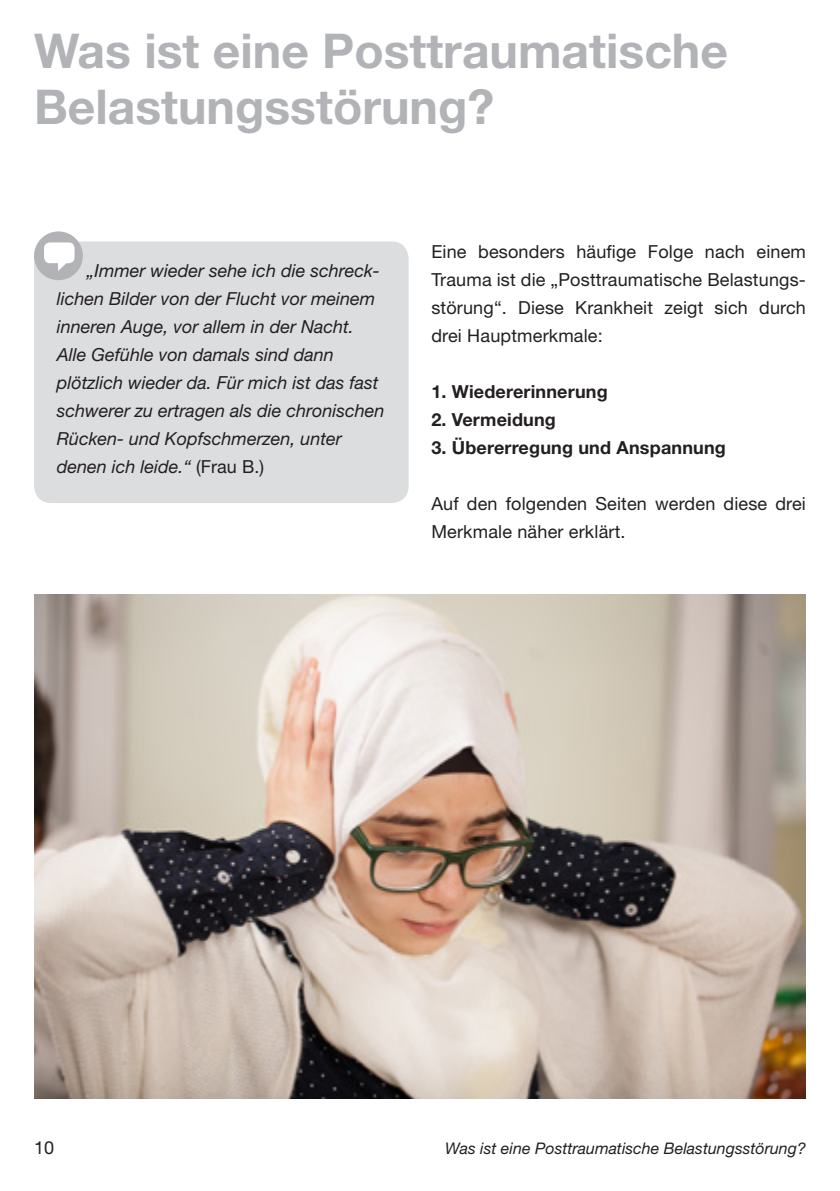
<style>
.page{position:relative;width:840px;height:1191px;background:#fff}
.page>*{position:absolute;margin:0;border:0;box-sizing:border-box;transform-origin:0 0}
.t1{font:700 48px/56px "Helvetica Neue LT Std";color:#b2b3b7}
.t2{font:italic 18px/28px "Helvetica Neue LT Std";color:#231f20}
.t3{font:18px/28px "Helvetica Neue LT Std";letter-spacing:.01em;color:#231f20;text-align:justify}
.t4{font:700 18px "Helvetica Neue LT Std";letter-spacing:.01em;color:#231f20}
.t5{font:italic 16px "Helvetica Neue LT Std";color:#231f20}
.s1{font-style:normal}
</style>
<div class="page">
<div style="left:34px;top:241px;width:374px;height:262px;background:#dcdddf;border-radius:17px"></div>
<div style="left:34px;top:231px;width:49px;height:49px;background:#b2b3b7;border-radius:50%"></div>
<div style="left:44px;top:242px;width:30px;height:21px;background:#fff;border-radius:6px"></div>
<svg style="left:58px;top:263px;width:11px;height:8px"></svg>
<img style="left:34px;top:594px;width:771px;height:504px">
<h1 class="t1" style="left:34px;top:22px;width:695px">Was ist eine Posttraumatische<br>Belastungsstörung?</h1>
<p class="t2" style="left:57px;top:256px;width:329px;text-indent:30px">„Immer wieder sehe ich die schreck&shy;lichen Bilder von der Flucht vor meinem inneren Auge, vor allem in der Nacht.<br>Alle Gefühle von damals sind dann plötzlich wieder da. Für mich ist das fast schwerer zu ertragen als die chronischen Rücken- und Kopfschmerzen, unter denen ich leide.“ <span class="s1">(Frau B.)</span></p>
<p class="t3" style="left:431px;top:237px;width:376px">Eine besonders häufige Folge nach einem Trauma ist die „Posttraumatische Belastungs&shy;störung“. Diese Krankheit zeigt sich durch drei Hauptmerkmale:</p>
<p class="t4" style="left:431px;top:380px;width:178px">1. Wiedererinnerung</p>
<p class="t4" style="left:431px;top:408px;width:126px">2. Vermeidung</p>
<p class="t4" style="left:431px;top:436px;width:296px">3. Übererregung und Anspannung</p>
<p class="t3" style="left:431px;top:489px;width:376px">Auf den folgenden Seiten werden diese drei<br>Merkmale näher erklärt.</p>
<p class="t3" style="left:34px;top:1133px;width:22px">10</p>
<p class="t5" style="left:445px;top:1138px;width:362px">Was ist eine Posttraumatische Belastungsstörung?</p>
</div>
